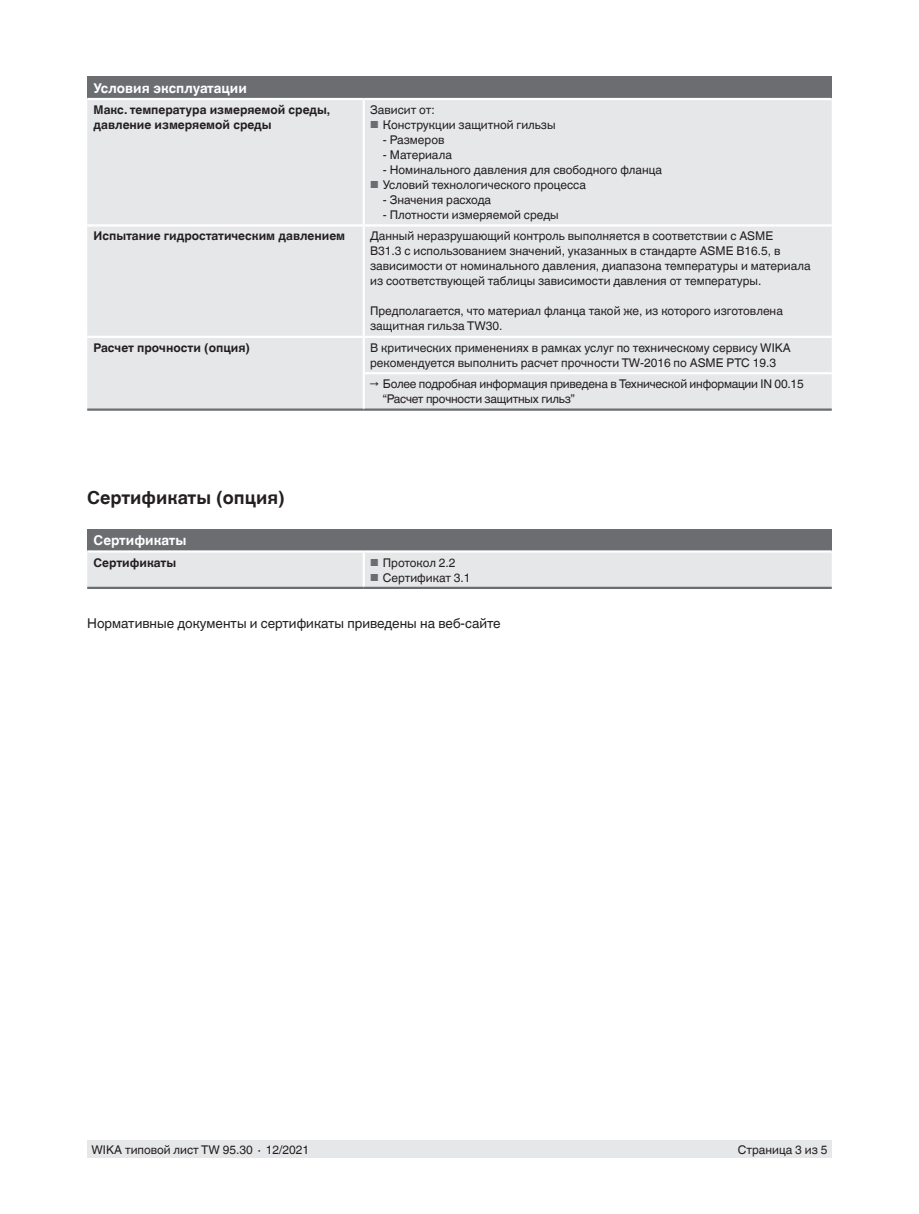
<style>
.page{position:relative;width:919px;height:1214px;background:#fff}
.page>*{position:absolute;margin:0;border:0;box-sizing:border-box;transform-origin:0 0}
.t1{font:700 18px "Helvetica World";color:#231f20}
.t2{font:13.5px "Helvetica World";color:#231f20}
.t3{font:700 13.5px "Helvetica World";color:#fff}
.t4{font:12px/15px "Helvetica World";color:#231f20}
.t5{font:700 12px/15px "Helvetica World";color:#231f20}
.t6{font:12px/15px "Helvetica World";letter-spacing:-.02em;color:#231f20}
.s1{font-size:10.2px;color:#6c6d70}
</style>
<div class="page">
<div style="left:87px;top:1140px;width:744px;height:17px;background:#e6e7e9"></div>
<div style="left:87px;top:77px;width:744px;height:22px;background:#6c6d70"></div>
<div style="left:87px;top:100px;width:744px;height:308px;background:#e6e7e9"></div>
<hr style="left:87px;top:408px;width:277px;height:3px;background:#6c6d70">
<hr style="left:87px;top:98px;width:277px;height:2px;background:#fff">
<hr style="left:364px;top:98px;width:467px;height:2px;background:#fff">
<hr style="left:362px;top:100px;width:3px;height:124px;background:#fff">
<hr style="left:364px;top:224px;width:467px;height:2px;background:#fff">
<hr style="left:362px;top:226px;width:3px;height:110px;background:#fff">
<hr style="left:364px;top:336px;width:467px;height:2px;background:#fff">
<hr style="left:362px;top:372px;width:469px;height:2px;background:#fff">
<hr style="left:364px;top:408px;width:467px;height:3px;background:#6c6d70">
<hr style="left:87px;top:224px;width:277px;height:2px;background:#fff">
<hr style="left:87px;top:336px;width:277px;height:2px;background:#fff">
<hr style="left:362px;top:338px;width:3px;height:34px;background:#fff">
<hr style="left:362px;top:374px;width:3px;height:34px;background:#fff">
<div style="left:87px;top:529px;width:744px;height:22px;background:#6c6d70"></div>
<div style="left:87px;top:552px;width:744px;height:35px;background:#e6e7e9"></div>
<hr style="left:87px;top:550px;width:278px;height:2px;background:#fff">
<hr style="left:365px;top:550px;width:466px;height:2px;background:#fff">
<hr style="left:362px;top:552px;width:3px;height:35px;background:#fff">
<hr style="left:87px;top:587px;width:277px;height:2px;background:#6c6d70">
<hr style="left:364px;top:587px;width:467px;height:2px;background:#6c6d70">
<p class="t3" style="left:94px;top:80px;width:155px">Условия эксплуатации</p>
<p class="t5" style="left:94px;top:102px;width:238px">Макс. температура измеряемой среды, давление измеряемой среды</p>
<p class="t4" style="left:370px;top:102px;width:66px">Зависит от:</p>
<p class="t4" style="left:370px;top:117px;width:187px"><span class="s1">■</span> Конструкции защитной гильзы</p>
<p class="t4" style="left:383px;top:132px;width:63px">- Размеров</p>
<p class="t4" style="left:383px;top:147px;width:70px">- Материала</p>
<p class="t4" style="left:383px;top:162px;width:280px">- Номинального давления для свободного фланца</p>
<p class="t4" style="left:370px;top:177px;width:217px"><span class="s1">■</span> Условий технологического процесса</p>
<p class="t4" style="left:383px;top:192px;width:110px">- Значения расхода</p>
<p class="t4" style="left:383px;top:207px;width:177px">- Плотности измеряемой среды</p>
<p class="t5" style="left:94px;top:229px;width:253px">Испытание гидростатическим давлением</p>
<p class="t4" style="left:370px;top:229px;width:442px">Данный неразрушающий контроль выполняется в соответствии с ASME<br>B31.3 с использованием значений, указанных в стандарте ASME B16.5, в зависимости от номинального давления, диапазона температуры и материала из соответствующей таблицы зависимости давления от температуры.</p>
<p class="t4" style="left:370px;top:304px;width:414px">Предполагается, что материал фланца такой же, из которого изготовлена защитная гильза TW30.</p>
<p class="t5" style="left:94px;top:340px;width:158px">Расчет прочности (опция)</p>
<p class="t4" style="left:370px;top:340px;width:422px">В критических применениях в рамках услуг по техническому сервису WIKA рекомендуется выполнить расчет прочности TW-2016 по ASME PTC 19.3</p>
<p class="t6" style="left:383px;top:376px;width:422px;text-indent:-13px">→ Более подробная информация приведена в Технической информации IN 00.15 “Расчет прочности защитных гильз”</p>
<h1 class="t1" style="left:87px;top:487px;width:199px">Сертификаты (опция)</h1>
<p class="t3" style="left:94px;top:532px;width:94px">Сертификаты</p>
<p class="t5" style="left:94px;top:555px;width:84px">Сертификаты</p>
<p class="t4" style="left:370px;top:555px;width:87px"><span class="s1">■</span> Протокол 2.2</p>
<p class="t4" style="left:370px;top:570px;width:102px"><span class="s1">■</span> Сертификат 3.1</p>
<p class="t2" style="left:87px;top:615px;width:415px">Нормативные документы и сертификаты приведены на веб-сайте</p>
<p class="t4" style="left:91px;top:1142px;width:219px">WIKA типовой лист TW 95.30 ∙ 12/2021</p>
<p class="t4" style="left:737px;top:1142px;width:91px">Страница 3 из 5</p>
</div>
